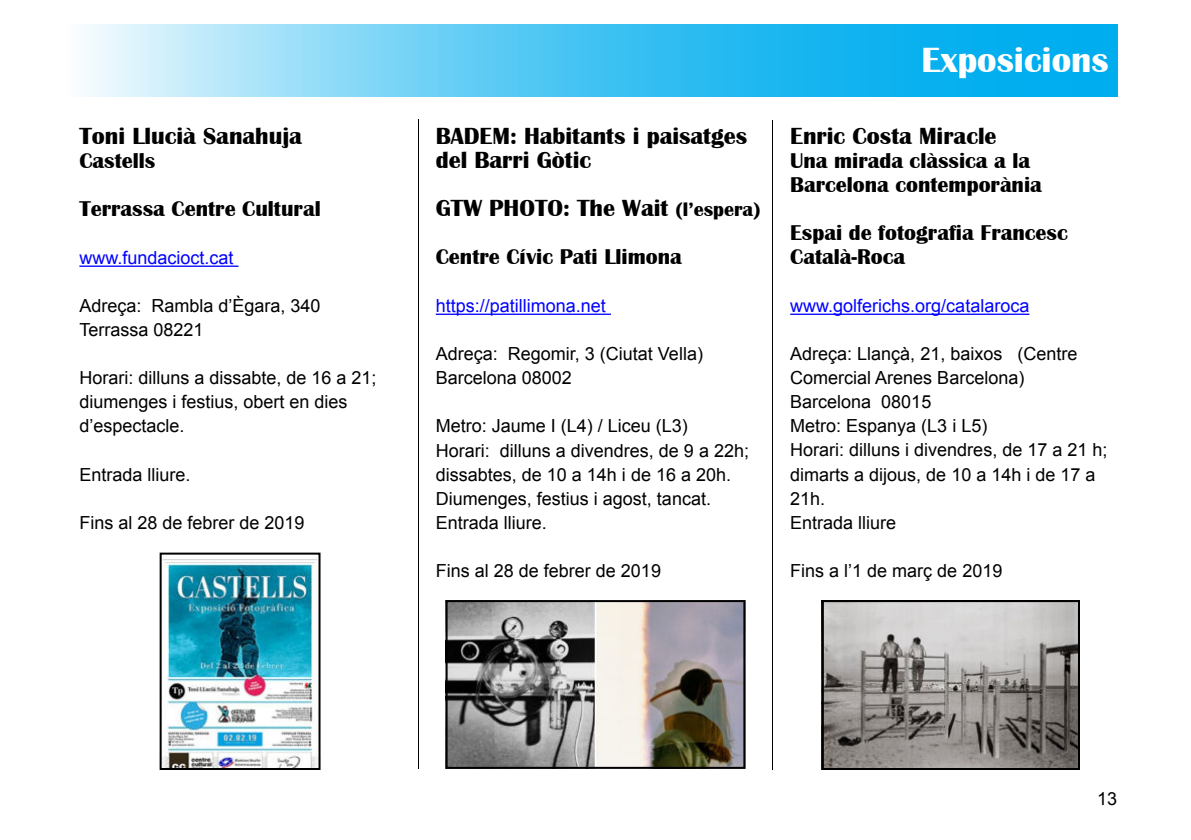
<style>
.page{position:relative;width:1191px;height:840px;background:#fff}
.page>*{position:absolute;margin:0;border:0;box-sizing:border-box;transform-origin:0 0}
.t1{font:700 36px "Britannic";color:#fff}
.t2{font:700 24px/24px "Britannic";color:#000}
.t3{font:700 22px/24px "Britannic";color:#000}
.t4{font:18px/24px "Arial";color:#000}
.t5{font:18px "Arial";color:#00f}
.s1{font-size:20px}
</style>
<div class="page">
<svg style="left:85px;top:24px;width:1032px;height:72px;background:#53c8f3"></svg>
<hr style="left:436px;top:313px;width:175px;height:2px;background:#00f">
<hr style="left:79px;top:265px;width:159px;height:2px;background:#00f">
<img style="left:448px;top:602px;width:294px;height:163px">
<div style="left:445px;top:599px;width:300px;height:169px;border:2px solid #000"></div>
<img style="left:163px;top:559px;width:154px;height:207px">
<div style="left:160px;top:552px;width:160px;height:217px;border:2px solid #000"></div>
<img style="left:825px;top:602px;width:252px;height:164px">
<div style="left:822px;top:599px;width:258px;height:170px;border:2px solid #000"></div>
<hr style="left:418px;top:119px;width:1px;height:649px;background:#000">
<hr style="left:772px;top:120px;width:1px;height:649px;background:#000">
<hr style="left:790px;top:313px;width:239px;height:2px;background:#00f">
<h2 class="t2" style="left:79px;top:126px;width:224px">Toni Llucià Sanahuja</h2>
<p class="t3" style="left:79px;top:139px;width:243px;line-height:48px">Castells<br>Terrassa Centre Cultural</p>
<p class="t5" style="left:79px;top:246px;width:156px">www.fundacioct.cat</p>
<p class="t4" style="left:79px;top:294px;width:243px">Adreça: Rambla d’Ègara, 340<br>Terrassa 08221</p>
<p class="t4" style="left:79px;top:366px;width:299px">Horari: dilluns a dissabte, de 16 a 21; diumenges i festius, obert en dies d’espectacle.</p>
<p class="t4" style="left:79px;top:462px;width:113px">Entrada lliure.</p>
<p class="t4" style="left:79px;top:510px;width:227px">Fins al 28 de febrer de 2019</p>
<h2 class="t2" style="left:436px;top:126px;width:313px">BADEM: Habitants i paisatges del Barri Gòtic</h2>
<h2 class="t2" style="left:436px;top:198px;width:326px">GTW PHOTO: The Wait <span class="s1">(l’espera)</span></h2>
<p class="t3" style="left:436px;top:247px;width:247px">Centre Cívic Pati Llimona</p>
<p class="t5" style="left:436px;top:294px;width:172px">https://patillimona.net</p>
<p class="t4" style="left:436px;top:342px;width:269px">Adreça: Regomir, 3 (Ciutat Vella)<br>Barcelona 08002</p>
<p class="t4" style="left:436px;top:414px;width:315px">Metro: Jaume I (L4) / Liceu (L3)<br>Horari: dilluns a divendres, de 9 a 22h; dissabtes, de 10 a 14h i de 16 a 20h.<br>Diumenges, festius i agost, tancat.<br>Entrada lliure.</p>
<p class="t4" style="left:436px;top:558px;width:227px">Fins al 28 de febrer de 2019</p>
<h1 class="t1" style="left:921px;top:47px;width:189px">Exposicions</h1>
<h2 class="t2" style="left:790px;top:126px;width:208px">Enric Costa Miracle</h2>
<p class="t3" style="left:790px;top:151px;width:253px">Una mirada clàssica a la<br>Barcelona contemporània</p>
<p class="t3" style="left:790px;top:223px;width:279px">Espai de fotografia Francesc<br>Català-Roca</p>
<p class="t5" style="left:790px;top:294px;width:241px">www.golferichs.org/catalaroca</p>
<p class="t4" style="left:790px;top:342px;width:319px">Adreça: Llançà, 21, baixos (Centre<br>Comercial Arenes Barcelona)<br>Barcelona 08015<br>Metro: Espanya (L3 i L5)<br>Horari: dilluns i divendres, de 17 a 21 h; dimarts a dijous, de 10 a 14h i de 17 a<br>21h.<br>Entrada lliure</p>
<p class="t4" style="left:790px;top:558px;width:214px">Fins a l’1 de març de 2019</p>
<p class="t4" style="left:1097px;top:786px;width:22px">13</p>
</div>
